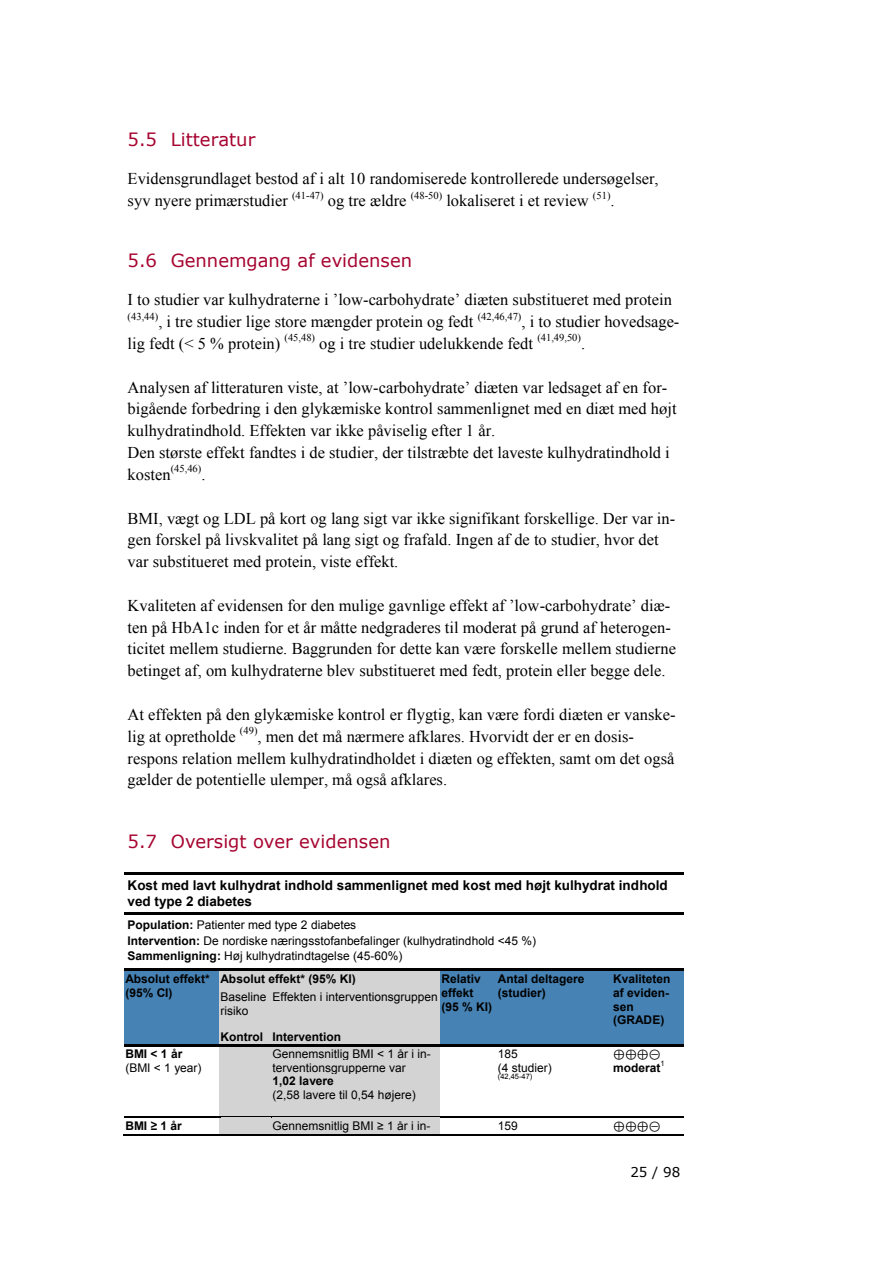
<style>
.page{position:relative;width:893px;height:1263px;background:#fff}
.page>*{position:absolute;margin:0;border:0;box-sizing:border-box;transform-origin:0 0}
.t1{font:18px "Verdana";color:#a70531}
.t2{font:16.5px/21.9px "Times New Roman";color:#000}
.t3{font:700 13.5px/15.6px "Arial";color:#000}
.t4{font:13.5px "Verdana";color:#000}
.t5{font:12px/13.8px "Arial";color:#000}
.t6{font:700 12px/13.8px "Arial";color:#000}
.t7{font:12px "Cambria Math";color:#000}
.t8{font:10.5px "Times New Roman";letter-spacing:-.005em;color:#000}
.t9{font:7.5px "Arial";color:#000}
.s1{font-weight:700}
</style>
<div class="page">
<hr style="left:124px;top:872px;width:560px;height:2px;background:#000">
<hr style="left:124px;top:912px;width:560px;height:2px;background:#000">
<div style="left:124px;top:971px;width:95px;height:57px;background:#4682b4"></div>
<div style="left:221px;top:972px;width:218px;height:14px;background:#d3d3d3"></div>
<div style="left:440px;top:971px;width:57px;height:57px;background:#4682b4"></div>
<div style="left:497px;top:971px;width:115px;height:57px;background:#4682b4"></div>
<div style="left:612px;top:971px;width:69px;height:57px;background:#4682b4"></div>
<hr style="left:681px;top:971px;width:3px;height:57px;background:#4682b4">
<hr style="left:124px;top:969px;width:95px;height:2px;background:#000">
<hr style="left:222px;top:969px;width:218px;height:2px;background:#000">
<hr style="left:222px;top:971px;width:218px;height:1px;background:#d3d3d3">
<hr style="left:443px;top:969px;width:54px;height:2px;background:#000">
<hr style="left:499px;top:969px;width:113px;height:2px;background:#000">
<hr style="left:614px;top:969px;width:67px;height:2px;background:#000">
<hr style="left:219px;top:986px;width:221px;height:1px;background:#d3d3d3">
<div style="left:219px;top:989px;width:52px;height:39px;background:#d3d3d3"></div>
<div style="left:271px;top:989px;width:169px;height:39px;background:#d3d3d3"></div>
<hr style="left:219px;top:987px;width:52px;height:3px;background:#d3d3d3">
<hr style="left:271px;top:987px;width:169px;height:3px;background:#d3d3d3">
<div style="left:124px;top:1028px;width:95px;height:16px;background:#4682b4"></div>
<div style="left:219px;top:1028px;width:52px;height:16px;background:#d3d3d3"></div>
<div style="left:273px;top:1029px;width:166px;height:14px;background:#d3d3d3"></div>
<div style="left:440px;top:1028px;width:57px;height:16px;background:#4682b4"></div>
<div style="left:497px;top:1028px;width:115px;height:16px;background:#4682b4"></div>
<div style="left:612px;top:1028px;width:69px;height:16px;background:#4682b4"></div>
<hr style="left:681px;top:1028px;width:3px;height:16px;background:#4682b4">
<hr style="left:271px;top:1028px;width:169px;height:1px;background:#d3d3d3">
<hr style="left:271px;top:1043px;width:169px;height:1px;background:#d3d3d3">
<div style="left:219px;top:1045px;width:52px;height:72px;background:#d3d3d3"></div>
<div style="left:273px;top:1047px;width:166px;height:13px;background:#d3d3d3"></div>
<div style="left:273px;top:1060px;width:166px;height:14px;background:#d3d3d3"></div>
<div style="left:273px;top:1074px;width:166px;height:14px;background:#d3d3d3"></div>
<div style="left:273px;top:1088px;width:166px;height:14px;background:#d3d3d3"></div>
<div style="left:273px;top:1102px;width:166px;height:14px;background:#d3d3d3"></div>
<hr style="left:124px;top:1044px;width:95px;height:3px;background:#000">
<hr style="left:222px;top:1044px;width:49px;height:3px;background:#000">
<hr style="left:274px;top:1044px;width:166px;height:3px;background:#000">
<hr style="left:443px;top:1044px;width:54px;height:3px;background:#000">
<hr style="left:499px;top:1044px;width:113px;height:3px;background:#000">
<hr style="left:614px;top:1044px;width:67px;height:3px;background:#000">
<hr style="left:271px;top:1116px;width:169px;height:1px;background:#d3d3d3">
<div style="left:219px;top:1118px;width:52px;height:16px;background:#d3d3d3"></div>
<div style="left:273px;top:1119px;width:166px;height:14px;background:#d3d3d3"></div>
<hr style="left:124px;top:1117px;width:95px;height:1px;background:#000">
<hr style="left:221px;top:1117px;width:50px;height:1px;background:#000">
<hr style="left:273px;top:1117px;width:167px;height:1px;background:#000">
<hr style="left:273px;top:1118px;width:167px;height:1px;background:#d3d3d3">
<hr style="left:442px;top:1117px;width:55px;height:1px;background:#000">
<hr style="left:498px;top:1117px;width:114px;height:1px;background:#000">
<hr style="left:613px;top:1117px;width:68px;height:1px;background:#000">
<hr style="left:123px;top:1134px;width:96px;height:1px;background:#000">
<hr style="left:219px;top:1134px;width:52px;height:1px;background:#000">
<hr style="left:271px;top:1133px;width:169px;height:1px;background:#d3d3d3">
<hr style="left:271px;top:1134px;width:169px;height:1px;background:#000">
<hr style="left:440px;top:1134px;width:57px;height:1px;background:#000">
<hr style="left:497px;top:1134px;width:115px;height:1px;background:#000">
<hr style="left:612px;top:1134px;width:69px;height:1px;background:#000">
<p class="t1" style="left:128px;top:128px;width:129px">5.5 Litteratur</p>
<p class="t2" style="left:128px;top:168px;width:533px">Evidensgrundlaget bestod af i alt 10 randomiserede kontrollerede undersøgelser, syv nyere primærstudier</p>
<p class="t8" style="left:292px;top:189px;width:33px">(41-47)</p>
<p class="t2" style="left:328px;top:190px;width:80px">og tre ældre</p>
<p class="t8" style="left:411px;top:189px;width:33px">(48-50)</p>
<p class="t2" style="left:446px;top:190px;width:144px">lokaliseret i et review</p>
<p class="t8" style="left:593px;top:189px;width:19px">(51)</p>
<p class="t2" style="left:611px;top:190px;width:6px">.</p>
<p class="t1" style="left:128px;top:248px;width:286px">5.6 Gennemgang af evidensen</p>
<p class="t2" style="left:128px;top:289px;width:546px">I to studier var kulhydraterne i ’low-carbohydrate’ diæten substitueret med protein</p>
<p class="t8" style="left:128px;top:310px;width:32px">(43,44)</p>
<p class="t2" style="left:158px;top:311px;width:317px">, i tre studier lige store mængder protein og fedt</p>
<p class="t8" style="left:478px;top:310px;width:45px">(42,46,47)</p>
<p class="t2" style="left:522px;top:311px;width:159px">, i to studier hovedsage-</p>
<p class="t2" style="left:128px;top:332px;width:154px">lig fedt (&lt; 5 % protein)</p>
<p class="t8" style="left:285px;top:332px;width:32px">(45,48)</p>
<p class="t2" style="left:319px;top:332px;width:215px">og i tre studier udelukkende fedt</p>
<p class="t8" style="left:537px;top:332px;width:45px">(41,49,50)</p>
<p class="t2" style="left:581px;top:332px;width:6px">.</p>
<p class="t2" style="left:128px;top:376px;width:551px">Analysen af litteraturen viste, at ’low-carbohydrate’ diæten var ledsaget af en for&shy;bigående forbedring i den glykæmiske kontrol sammenlignet med en diæt med højt kulhydratindhold. Effekten var ikke påviselig efter 1 år.<br>Den største effekt fandtes i de studier, der tilstræbte det laveste kulhydratindhold i kosten</p>
<p class="t8" style="left:171px;top:463px;width:32px">(45,46)</p>
<p class="t2" style="left:201px;top:463px;width:6px">.</p>
<p class="t2" style="left:128px;top:507px;width:549px">BMI, vægt og LDL på kort og lang sigt var ikke signifikant forskellige. Der var in&shy;gen forskel på livskvalitet på lang sigt og frafald. Ingen af de to studier, hvor det var substitueret med protein, viste effekt.</p>
<p class="t2" style="left:128px;top:594px;width:550px">Kvaliteten af evidensen for den mulige gavnlige effekt af ’low-carbohydrate’ diæ&shy;ten på HbA1c inden for et år måtte nedgraderes til moderat på grund af heterogen&shy;ticitet mellem studierne. Baggrunden for dette kan være forskelle mellem studierne betinget af, om kulhydraterne blev substitueret med fedt, protein eller begge dele.</p>
<p class="t2" style="left:128px;top:703px;width:550px">At effekten på den glykæmiske kontrol er flygtig, kan være fordi diæten er vanske&shy;lig at opretholde</p>
<p class="t8" style="left:240px;top:725px;width:19px">(49)</p>
<p class="t2" style="left:128px;top:725px;width:548px;text-indent:130px">, men det må nærmere afklares. Hvorvidt der er en dosis&shy;respons relation mellem kulhydratindholdet i diæten og effekten, samt om det også gælder de potentielle ulemper, må også afklares.</p>
<p class="t1" style="left:128px;top:830px;width:264px">5.7 Oversigt over evidensen</p>
<p class="t3" style="left:128px;top:877px;width:542px">Kost med lavt kulhydrat indhold sammenlignet med kost med højt kulhydrat indhold ved type 2 diabetes</p>
<p class="t5" style="left:128px;top:916px;width:410px;line-height:15.9px"><span class="s1">Population:</span> Patienter med type 2 diabetes<br><span class="s1">Intervention:</span> De nordiske næringsstofanbefalinger (kulhydratindhold &lt;45 %)<br><span class="s1">Sammenligning:</span> Høj kulhydratindtagelse (45-60%)</p>
<p class="t6" style="left:125px;top:972px;width:86px">Absolut effekt* (95% CI)</p>
<p class="t6" style="left:221px;top:972px;width:137px">Absolut effekt* (95% KI)</p>
<p class="t6" style="left:442px;top:972px;width:52px">Relativ effekt (95 % KI)</p>
<p class="t6" style="left:498px;top:972px;width:88px">Antal deltagere (studier)</p>
<p class="t6" style="left:613px;top:972px;width:59px">Kvaliteten af eviden&shy;sen (GRADE)</p>
<p class="t5" style="left:221px;top:990px;width:48px">Baseline risiko</p>
<p class="t5" style="left:273px;top:990px;width:167px">Effekten i interventionsgruppen</p>
<p class="t6" style="left:221px;top:1029px;width:122px">Kontrol Intervention</p>
<p class="t6" style="left:125px;top:1047px;width:58px">BMI &lt; 1 år</p>
<p class="t5" style="left:125px;top:1060px;width:78px">(BMI &lt; 1 year)</p>
<p class="t5" style="left:273px;top:1047px;width:160px">Gennemsnitlig BMI &lt; 1 år i in&shy;terventionsgrupperne var</p>
<p class="t6" style="left:273px;top:1074px;width:63px">1,02 lavere</p>
<p class="t5" style="left:273px;top:1088px;width:145px">(2,58 lavere til 0,54 højere)</p>
<p class="t5" style="left:498px;top:1047px;width:55px">185<br>(4 studier)</p>
<p class="t9" style="left:498px;top:1072px;width:36px">(42,45-47)</p>
<p class="t7" style="left:613px;top:1047px;width:49px">⊕⊕⊕⊝</p>
<p class="t6" style="left:613px;top:1061px;width:49px">moderat</p>
<p class="t9" style="left:660px;top:1059px;width:6px">1</p>
<p class="t6" style="left:125px;top:1119px;width:58px">BMI ≥ 1 år</p>
<p class="t5" style="left:273px;top:1119px;width:159px">Gennemsnitlig BMI ≥ 1 år i in-</p>
<p class="t5" style="left:498px;top:1119px;width:21px">159</p>
<p class="t7" style="left:613px;top:1119px;width:49px">⊕⊕⊕⊝</p>
<p class="t4" style="left:630px;top:1164px;width:51px">25 / 98</p>
</div>
